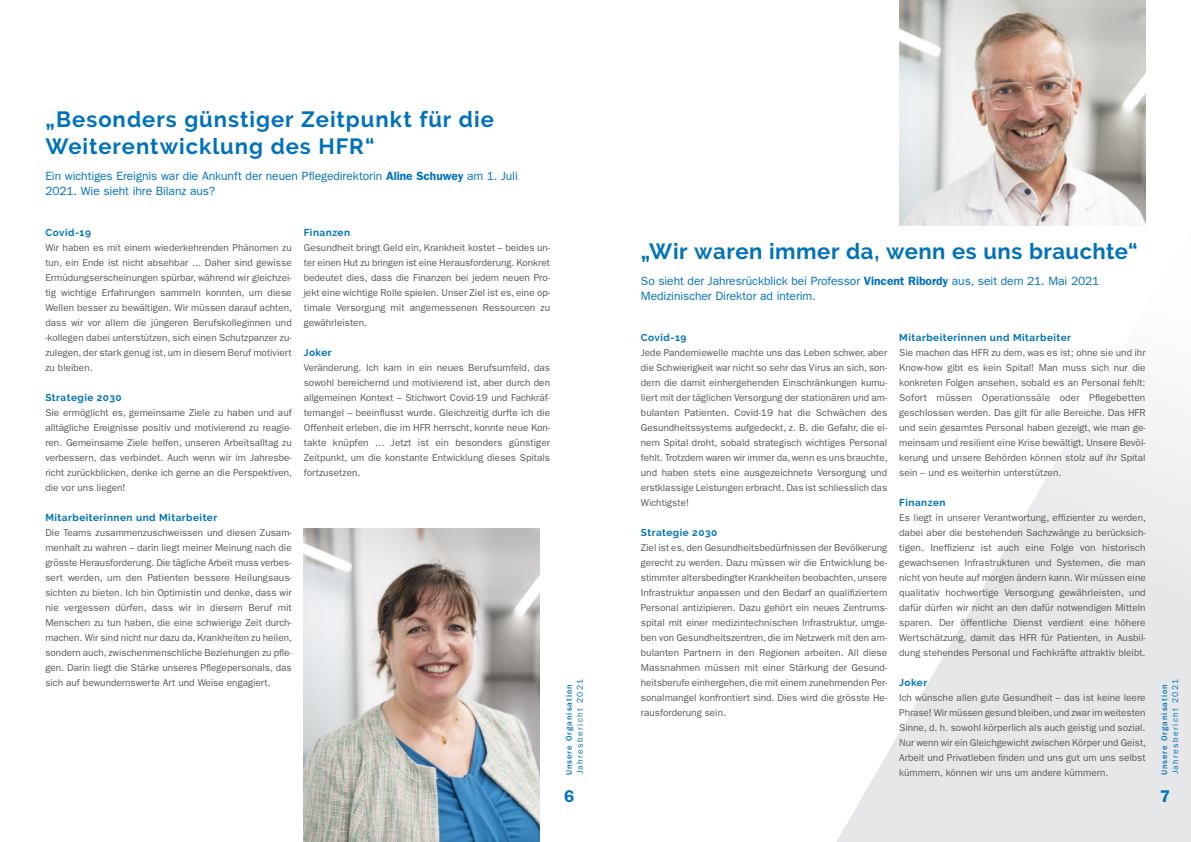
<style>
.page{position:relative;width:1191px;height:842px;background:#fff}
.page>*{position:absolute;margin:0;border:0;box-sizing:border-box;transform-origin:0 0}
.t1{font:700 22px/26.2px "Raleway";letter-spacing:.04em;color:#0072bc}
.t2{font:600 17px "ITC Franklin Gothic Std";color:#0072bc}
.t3{font:12px/15px "ITC Franklin Gothic Std";letter-spacing:-.005em;color:#0072bc}
.t4{font:10px/15px "ITC Franklin Gothic Std";color:#57585a;text-align:justify}
.t5{font:700 10px "Raleway";letter-spacing:.05em;color:#0072bc}
.t6{font:500 8.5px "ITC Franklin Gothic Std";letter-spacing:.11em;color:#0072bc}
.t7{font:8.5px "ITC Franklin Gothic Std";letter-spacing:.16em;color:#0072bc}
.s1{font-weight:600}
</style>
<div class="page">
<svg style="left:836px;top:213px;width:355px;height:629px"></svg>
<img style="left:899px;top:0;width:246px;height:225px">
<img style="left:303px;top:528px;width:236px;height:314px">
<h1 class="t1" style="left:45px;top:107px;width:450px">„Besonders günstiger Zeitpunkt für die<br>Weiterentwicklung des HFR“</h1>
<p class="t3" style="left:45px;top:168px;width:474px">Ein wichtiges Ereignis war die Ankunft der neuen Pflegedirektorin <span class="s1">Aline Schuwey</span> am 1. Juli<br>2021. Wie sieht ihre Bilanz aus?</p>
<p class="t5" style="left:45px;top:227px;width:47px">Covid-19</p>
<p class="t4" style="left:45px;top:240px;width:248px">Wir haben es mit einem wiederkehrenden Phänomen zu tun, ein Ende ist nicht absehbar ... Daher sind gewisse Ermüdungserscheinungen spürbar, während wir gleichzei&shy;tig wichtige Erfahrungen sammeln konnten, um diese Wellen besser zu bewältigen. Wir müssen darauf achten, dass wir vor allem die jüngeren Berufskolleginnen und -kollegen dabei unterstützen, sich einen Schutzpanzer zu&shy;zulegen, der stark genug ist, um in diesem Beruf motiviert zu bleiben.</p>
<p class="t5" style="left:45px;top:392px;width:78px">Strategie 2030</p>
<p class="t4" style="left:45px;top:405px;width:248px">Sie ermöglicht es, gemeinsame Ziele zu haben und auf alltägliche Ereignisse positiv und motivierend zu reagie&shy;ren. Gemeinsame Ziele helfen, unseren Arbeitsalltag zu verbessern, das verbindet. Auch wenn wir im Jahresbe&shy;richt zurückblicken, denke ich gerne an die Perspektiven, die vor uns liegen!</p>
<p class="t5" style="left:45px;top:512px;width:173px">Mitarbeiterinnen und Mitarbeiter</p>
<p class="t4" style="left:45px;top:525px;width:248px">Die Teams zusammenzuschweissen und diesen Zusam&shy;menhalt zu wahren – darin liegt meiner Meinung nach die grösste Herausforderung. Die tägliche Arbeit muss verbes&shy;sert werden, um den Patienten bessere Heilungsaus&shy;sichten zu bieten. Ich bin Optimistin und denke, dass wir nie vergessen dürfen, dass wir in diesem Beruf mit Menschen zu tun haben, die eine schwierige Zeit durch&shy;machen. Wir sind nicht nur dazu da, Krankheiten zu heilen, sondern auch, zwischenmenschliche Beziehungen zu pfle&shy;gen. Darin liegt die Stärke unseres Pflegepersonals, das sich auf bewundernswerte Art und Weise engagiert.</p>
<p class="t5" style="left:304px;top:227px;width:48px">Finanzen</p>
<p class="t4" style="left:304px;top:240px;width:248px">Gesundheit bringt Geld ein, Krankheit kostet – beides un&shy;ter einen Hut zu bringen ist eine Herausforderung. Konkret bedeutet dies, dass die Finanzen bei jedem neuen Pro&shy;jekt eine wichtige Rolle spielen. Unser Ziel ist es, eine op&shy;timale Versorgung mit angemessenen Ressourcen zu gewährleisten.</p>
<p class="t5" style="left:304px;top:347px;width:30px">Joker</p>
<p class="t4" style="left:304px;top:360px;width:248px">Veränderung. Ich kam in ein neues Berufsumfeld, das sowohl bereichernd und motivierend ist, aber durch den allgemeinen Kontext – Stichwort Covid-19 und Fachkräf&shy;temangel – beeinflusst wurde. Gleichzeitig durfte ich die Offenheit erleben, die im HFR herrscht, konnte neue Kon&shy;takte knüpfen ... Jetzt ist ein besonders günstiger Zeitpunkt, um die konstante Entwicklung dieses Spitals fortzusetzen.</p>
<h1 class="t1" style="left:641px;top:238px;width:498px">„Wir waren immer da, wenn es uns brauchte“</h1>
<p class="t3" style="left:641px;top:273px;width:460px">So sieht der Jahresrückblick bei Professor <span class="s1">Vincent Ribordy</span> aus, seit dem 21. Mai 2021<br>Medizinischer Direktor ad interim.</p>
<p class="t5" style="left:899px;top:332px;width:173px">Mitarbeiterinnen und Mitarbeiter</p>
<p class="t4" style="left:899px;top:345px;width:248px">Sie machen das HFR zu dem, was es ist; ohne sie und ihr Know-how gibt es kein Spital! Man muss sich nur die konkreten Folgen ansehen, sobald es an Personal fehlt:<br>Sofort müssen Operationssäle oder Pflegebetten geschlossen werden. Das gilt für alle Bereiche. Das HFR und sein gesamtes Personal haben gezeigt, wie man ge&shy;meinsam und resilient eine Krise bewältigt. Unsere Bevöl&shy;kerung und unsere Behörden können stolz auf ihr Spital sein – und es weiterhin unterstützen.</p>
<p class="t5" style="left:899px;top:497px;width:48px">Finanzen</p>
<p class="t4" style="left:899px;top:510px;width:248px">Es liegt in unserer Verantwortung, effizienter zu werden, dabei aber die bestehenden Sachzwänge zu berücksich&shy;tigen. Ineffizienz ist auch eine Folge von historisch gewachsenen Infrastrukturen und Systemen, die man nicht von heute auf morgen ändern kann. Wir müssen eine qualitativ hochwertige Versorgung gewährleisten, und dafür dürfen wir nicht an den dafür notwendigen Mitteln sparen. Der öffentliche Dienst verdient eine höhere Wertschätzung, damit das HFR für Patienten, in Ausbil&shy;dung stehendes Personal und Fachkräfte attraktiv bleibt.</p>
<p class="t5" style="left:899px;top:677px;width:30px">Joker</p>
<p class="t4" style="left:899px;top:690px;width:248px">Ich wünsche allen gute Gesundheit – das ist keine leere Phrase! Wir müssen gesund bleiben, und zwar im weitesten Sinne, d. h. sowohl körperlich als auch geistig und sozial.<br>Nur wenn wir ein Gleichgewicht zwischen Körper und Geist, Arbeit und Privatleben finden und uns gut um uns selbst kümmern, können wir uns um andere kümmern.</p>
<p class="t5" style="left:641px;top:332px;width:47px">Covid-19</p>
<p class="t4" style="left:641px;top:345px;width:248px">Jede Pandemiewelle machte uns das Leben schwer, aber die Schwierigkeit war nicht so sehr das Virus an sich, son&shy;dern die damit einhergehenden Einschränkungen kumu&shy;liert mit der täglichen Versorgung der stationären und am&shy;bulanten Patienten. Covid-19 hat die Schwächen des Gesundheitssystems aufgedeckt, z. B. die Gefahr, die ei&shy;nem Spital droht, sobald strategisch wichtiges Personal fehlt. Trotzdem waren wir immer da, wenn es uns brauchte, und haben stets eine ausgezeichnete Versorgung und erstklassige Leistungen erbracht. Das ist schliesslich das Wichtigste!</p>
<p class="t5" style="left:641px;top:527px;width:78px">Strategie 2030</p>
<p class="t4" style="left:641px;top:540px;width:248px">Ziel ist es, den Gesundheitsbedürfnissen der Bevölkerung gerecht zu werden. Dazu müssen wir die Entwicklung be&shy;stimmter altersbedingter Krankheiten beobachten, unsere Infrastruktur anpassen und den Bedarf an qualifiziertem Personal antizipieren. Dazu gehört ein neues Zentrums&shy;spital mit einer medizintechnischen Infrastruktur, umge&shy;ben von Gesundheitszentren, die im Netzwerk mit den am&shy;bulanten Partnern in den Regionen arbeiten. All diese Massnahmen müssen mit einer Stärkung der Gesund&shy;heitsberufe einhergehen, die mit einem zunehmenden Per&shy;sonalmangel konfrontiert sind. Dies wird die grösste He&shy;rausforderung sein.</p>
<p class="t6" style="left:564px;top:775px;width:92px;rotate:-90deg">Unsere Organisation</p>
<p class="t7" style="left:575px;top:774px;width:97px;rotate:-90deg">Jahresbericht 2021</p>
<p class="t6" style="left:1159px;top:775px;width:92px;rotate:-90deg">Unsere Organisation</p>
<p class="t7" style="left:1170px;top:774px;width:97px;rotate:-90deg">Jahresbericht 2021</p>
<h2 class="t2" style="left:564px;top:786px;width:12px">6</h2>
<h2 class="t2" style="left:1159px;top:786px;width:12px">7</h2>
</div>
